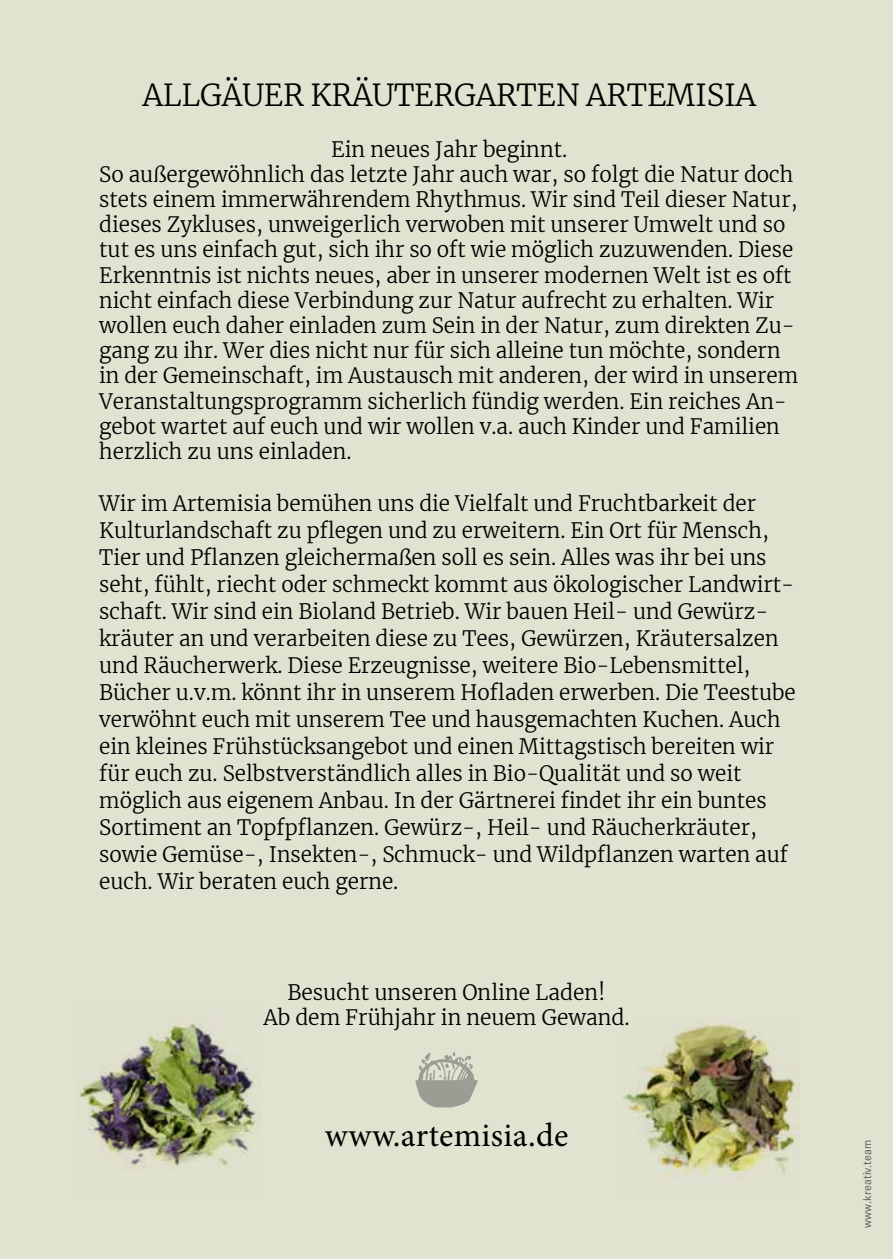
<style>
.page{position:relative;width:893px;height:1259px;background:#e1e2d0}
.page>*{position:absolute;margin:0;border:0;box-sizing:border-box;transform-origin:0 0}
.t1{font:33.6px "Minion Pro";letter-spacing:.01em;color:#000}
.t2{font:300 30px "Merriweather";letter-spacing:-.01em;color:#000}
.t3{font:300 21px/27px "Merriweather";color:#000}
.t4{font:12px "Corporate S";letter-spacing:.01em;color:#575756}
</style>
<div class="page">
<img style="left:624px;top:1022px;width:176px;height:157px">
<img style="left:77px;top:1019px;width:184px;height:151px">
<svg style="left:415px;top:1052px;width:63px;height:55px"></svg>
<h2 class="t2" style="left:142px;top:74px;width:615px">ALLGÄUER KRÄUTERGARTEN ARTEMISIA</h2>
<p class="t3" style="left:99px;top:136px;width:700px;line-height:25.2px;text-indent:232px">Ein neues Jahr beginnt.<br>So außergewöhnlich das letzte Jahr auch war, so folgt die Natur doch stets einem immerwährendem Rhythmus. Wir sind Teil dieser Natur, dieses Zykluses, unweigerlich verwoben mit unserer Umwelt und so tut es uns einfach gut, sich ihr so oft wie möglich zuzuwenden. Diese Erkenntnis ist nichts neues, aber in unserer modernen Welt ist es oft nicht einfach diese Verbindung zur Natur aufrecht zu erhalten. Wir wollen euch daher einladen zum Sein in der Natur, zum direkten Zu&shy;gang zu ihr. Wer dies nicht nur für sich alleine tun möchte, sondern in der Gemeinschaft, im Austausch mit anderen, der wird in unserem Veranstaltungsprogramm sicherlich fündig werden. Ein reiches An&shy;gebot wartet auf euch und wir wollen v.a. auch Kinder und Familien herzlich zu uns einladen.</p>
<p class="t3" style="left:99px;top:489px;width:698px">Wir im Artemisia bemühen uns die Vielfalt und Fruchtbarkeit der Kulturlandschaft zu pflegen und zu erweitern. Ein Ort für Mensch, Tier und Pflanzen gleichermaßen soll es sein. Alles was ihr bei uns seht, fühlt, riecht oder schmeckt kommt aus ökologischer Landwirt&shy;schaft. Wir sind ein Bioland Betrieb. Wir bauen Heil- und Gewürz&shy;kräuter an und verarbeiten diese zu Tees, Gewürzen, Kräutersalzen und Räucherwerk. Diese Erzeugnisse, weitere Bio-Lebensmittel, Bücher u.v.m. könnt ihr in unserem Hofladen erwerben. Die Teestube verwöhnt euch mit unserem Tee und hausgemachten Kuchen. Auch ein kleines Frühstücksangebot und einen Mittagstisch bereiten wir für euch zu. Selbstverständlich alles in Bio-Qualität und so weit möglich aus eigenem Anbau. In der Gärtnerei findet ihr ein buntes Sortiment an Topfpflanzen. Gewürz-, Heil- und Räucherkräuter, sowie Gemüse-, Insekten-, Schmuck- und Wildpflanzen warten auf euch. Wir beraten euch gerne.</p>
<p class="t3" style="left:263px;top:979px;width:368px;line-height:25.2px;text-align:center">Besucht unseren Online Laden!<br>Ab dem Frühjahr in neuem Gewand.</p>
<h1 class="t1" style="left:325px;top:1112px;width:245px">www.artemisia.de</h1>
<p class="t4" style="left:859px;top:1228px;width:90px;rotate:-90deg">www.kreativ.team</p>
</div>
